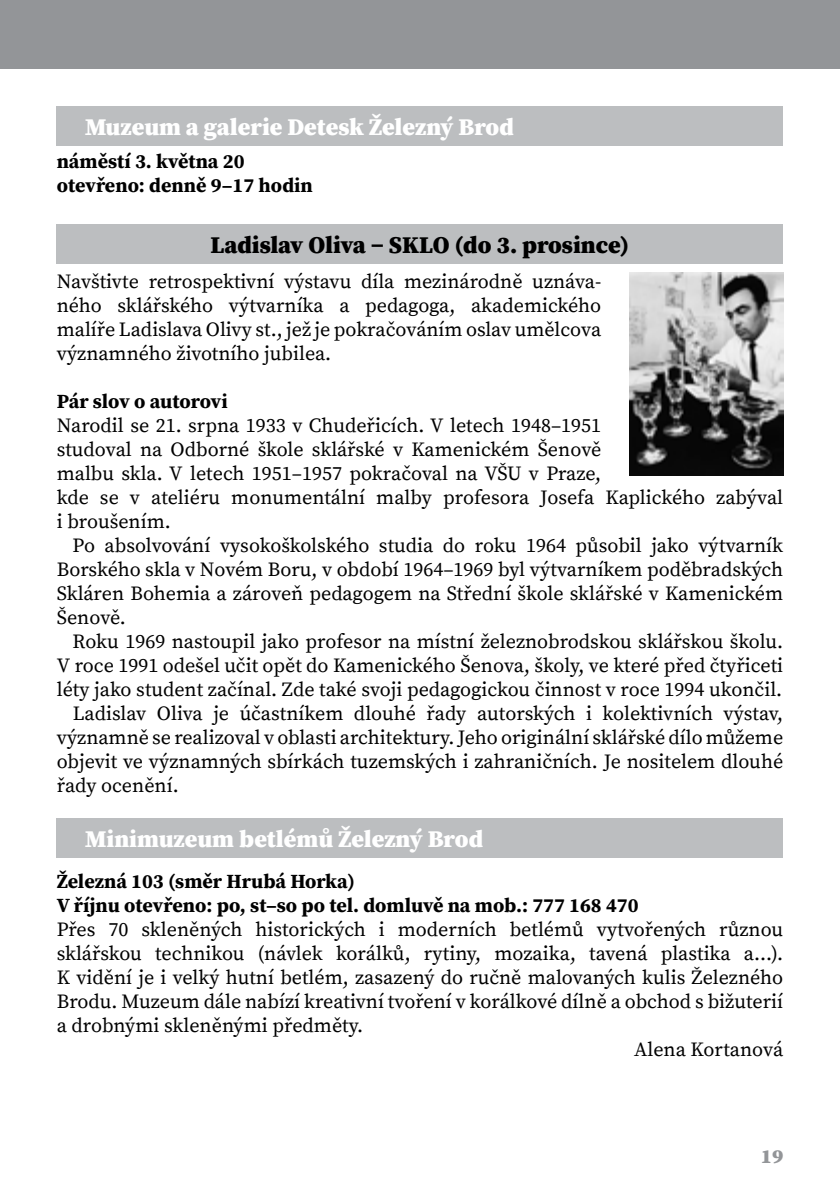
<style>
.page{position:relative;width:840px;height:1191px;background:#fff}
.page>*{position:absolute;margin:0;border:0;box-sizing:border-box;transform-origin:0 0}
.t1{font:900 24px "Source Serif Pro";color:#fff}
.t2{font:900 24px "Source Serif Pro";color:#000}
.t3{font:20px/24px "Source Serif Pro";color:#000;text-align:justify}
.t4{font:700 20px/24px "Source Serif Pro";color:#000}
.t5{font:900 20px "Source Serif Pro";color:#939598}
</style>
<div class="page">
<div style="left:0;top:0;width:839px;height:69px;background:#939598"></div>
<div style="left:57px;top:106px;width:725px;height:40px;background:#bcbec0"></div>
<div style="left:57px;top:224px;width:725px;height:40px;background:#bcbec0"></div>
<img style="left:629px;top:272px;width:153px;height:203px">
<div style="left:57px;top:818px;width:725px;height:39px;background:#bcbec0"></div>
<p class="t1" style="left:85px;top:110px;width:430px">Muzeum a galerie Detesk Železný Brod</p>
<p class="t4" style="left:57px;top:149px;width:257px">náměstí 3. května 20 otevřeno: denně 9–17 hodin</p>
<p class="t2" style="left:210px;top:228px;width:194px">Ladislav Oliva – SKLO</p>
<p class="t2" style="left:454px;top:228px;width:176px">(do 3. prosince)</p>
<p class="t3" style="left:57px;top:270px;width:545px">Navštivte retrospektivní výstavu díla mezinárodně uznáva&shy;ného sklářského výtvarníka a pedagoga, akademického malíře Ladislava Olivy st., jež je pokračováním oslav umělcova významného životního jubilea.</p>
<p class="t4" style="left:57px;top:389px;width:172px">Pár slov o autorovi</p>
<p class="t3" style="left:57px;top:414px;width:727px;text-align:left">Narodil se 21. srpna 1933 v Chudeřicích. V letech 1948–1951<br>studoval na Odborné škole sklářské v Kamenickém Šenově<br>malbu skla. V letech 1951–1957 pokračoval na VŠU v Praze,<br>kde se v ateliéru monumentální malby profesora Josefa Kaplického zabýval i broušením.</p>
<p class="t3" style="left:57px;top:534px;width:727px;text-indent:16px">Po absolvování vysokoškolského studia do roku 1964 působil jako výtvarník Borského skla v Novém Boru, v období 1964–1969 byl výtvarníkem poděbradských Skláren Bohemia a zároveň pedagogem na Střední škole sklářské v Kamenickém Šenově.</p>
<p class="t3" style="left:73px;top:630px;width:711px">Roku 1969 nastoupil jako profesor na místní železnobrodskou sklářskou školu.</p>
<p class="t3" style="left:57px;top:654px;width:727px">V roce 1991 odešel učit opět do Kamenického Šenova, školy, ve které před čtyřiceti</p>
<p class="t3" style="left:57px;top:678px;width:726px">léty jako student začínal. Zde také svoji pedagogickou činnost v roce 1994 ukončil.</p>
<p class="t3" style="left:73px;top:702px;width:711px">Ladislav Oliva je účastníkem dlouhé řady autorských i kolektivních výstav,</p>
<p class="t3" style="left:57px;top:726px;width:727px">významně se realizoval v oblasti architektury. Jeho originální sklářské dílo můžeme</p>
<p class="t3" style="left:57px;top:750px;width:727px">objevit ve významných sbírkách tuzemských i zahraničních. Je nositelem dlouhé</p>
<p class="t3" style="left:57px;top:774px;width:123px">řady ocenění.</p>
<p class="t1" style="left:85px;top:822px;width:399px">Minimuzeum betlémů Železný Brod</p>
<p class="t4" style="left:57px;top:869px;width:583px">Železná 103 (směr Hrubá Horka)<br>V říjnu otevřeno: po, st–so po tel. domluvě na mob.: 777 168 470</p>
<p class="t3" style="left:57px;top:918px;width:727px">Přes 70 skleněných historických i moderních betlémů vytvořených různou</p>
<p class="t3" style="left:57px;top:942px;width:727px">sklářskou technikou (návlek korálků, rytiny, mozaika, tavená plastika a...).</p>
<p class="t3" style="left:57px;top:966px;width:727px">K vidění je i velký hutní betlém, zasazený do ručně malovaných kulis Železného</p>
<p class="t3" style="left:57px;top:990px;width:727px">Brodu. Muzeum dále nabízí kreativní tvoření v korálkové dílně a obchod s bižuterií</p>
<p class="t3" style="left:57px;top:1014px;width:307px">a drobnými skleněnými předměty.</p>
<p class="t3" style="left:633px;top:1038px;width:150px">Alena Kortanová</p>
<p class="t5" style="left:760px;top:1142px;width:24px">19</p>
</div>
